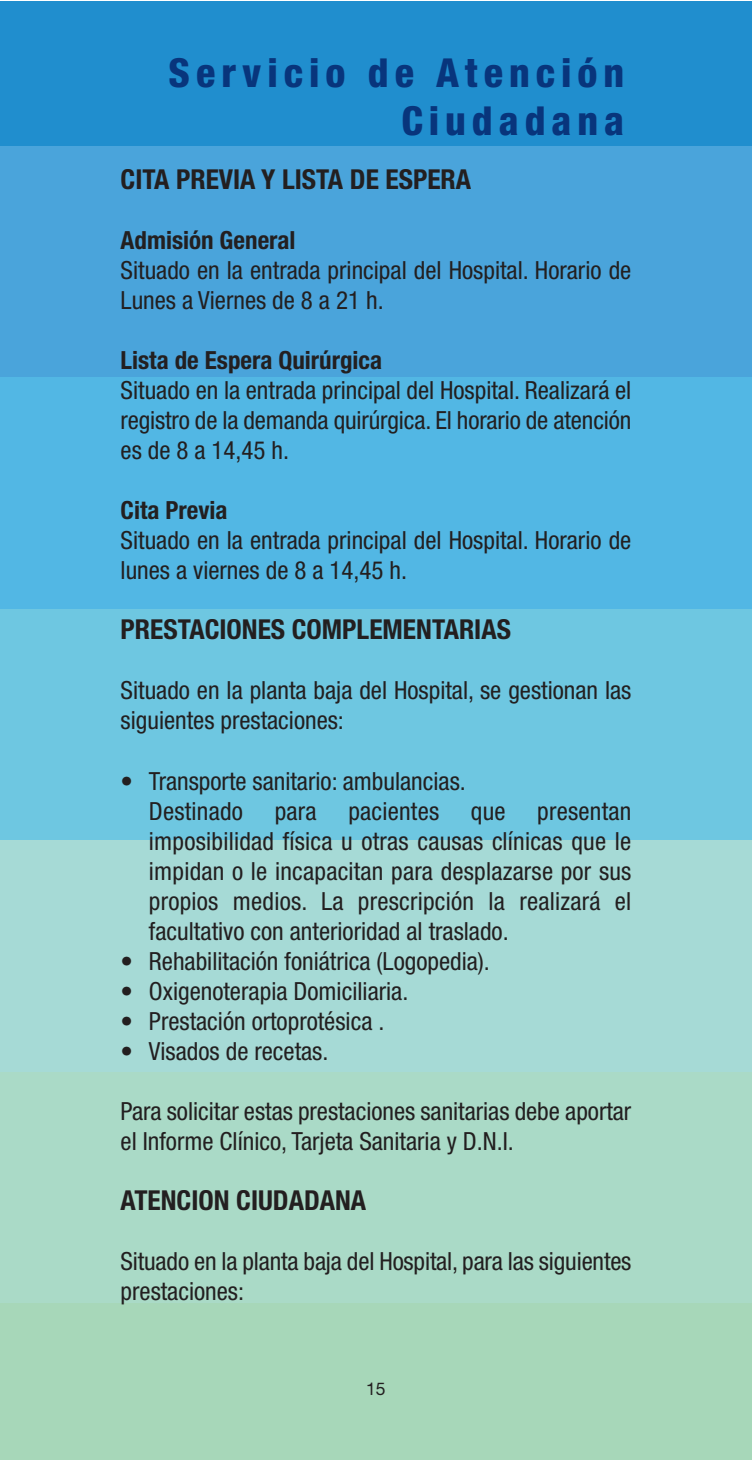
<style>
.page{position:relative;width:752px;height:1460px;background:#fff}
.page>*{position:absolute;margin:0;border:0;box-sizing:border-box;transform-origin:0 0}
.t1{font:800 condensed 40px/48px "Helvetica Neue";letter-spacing:.15em;color:#08357c;text-align:right}
.t2{font:700 condensed 27.5px "Helvetica Neue";color:#231f20}
.t3{font:condensed 25px/30px "Helvetica Neue";color:#231f20}
.t4{font:700 condensed 25px "Helvetica Neue";color:#231f20}
.t5{font:17.5px "Helvetica Neue";color:#231f20}
</style>
<div class="page">
<div style="left:21px;top:1303px;width:730px;height:157px;background:#a7d7b9"></div>
<div style="left:21px;top:1071px;width:730px;height:232px;background:#aadac7"></div>
<div style="left:21px;top:840px;width:730px;height:231px;background:#a6dad6"></div>
<div style="left:21px;top:608px;width:730px;height:232px;background:#6ec7e1"></div>
<div style="left:21px;top:377px;width:730px;height:231px;background:#52b7e4"></div>
<div style="left:21px;top:146px;width:730px;height:231px;background:#4aa4db"></div>
<div style="left:21px;top:1px;width:730px;height:145px;background:#208ece"></div>
<div style="left:0;top:1303px;width:21px;height:157px;background:#a7d7b9"></div>
<div style="left:0;top:1071px;width:21px;height:232px;background:#aadac7"></div>
<div style="left:0;top:840px;width:21px;height:231px;background:#a6dad6"></div>
<div style="left:0;top:608px;width:21px;height:232px;background:#6ec7e1"></div>
<div style="left:0;top:377px;width:21px;height:231px;background:#52b7e4"></div>
<div style="left:0;top:146px;width:21px;height:231px;background:#4aa4db"></div>
<div style="left:0;top:1px;width:21px;height:145px;background:#208ece"></div>
<h1 class="t1" style="left:168px;top:52px;width:457px">Servicio de Atención<br>Ciudadana</h1>
<p class="t2" style="left:120px;top:170px;width:352px">CITA PREVIA Y LISTA DE ESPERA</p>
<p class="t4" style="left:120px;top:232px;width:176px">Admisión General</p>
<p class="t3" style="left:120px;top:258px;width:512px">Situado en la entrada principal del Hospital. Horario de<br>Lunes a Viernes de 8 a 21 h.</p>
<p class="t4" style="left:120px;top:352px;width:263px">Lista de Espera Quirúrgica</p>
<p class="t3" style="left:120px;top:378px;width:512px;text-align:justify">Situado en la entrada principal del Hospital. Realizará el registro de la demanda quirúrgica. El horario de atención es de 8 a 14,45 h.</p>
<p class="t4" style="left:120px;top:502px;width:108px">Cita Previa</p>
<p class="t3" style="left:120px;top:528px;width:512px">Situado en la entrada principal del Hospital. Horario de lunes a viernes de 8 a 14,45 h.</p>
<p class="t2" style="left:120px;top:620px;width:391px">PRESTACIONES COMPLEMENTARIAS</p>
<p class="t3" style="left:120px;top:678px;width:512px">Situado en la planta baja del Hospital, se gestionan las siguientes prestaciones:</p>
<p class="t3" style="left:149px;top:768px;width:318px;text-indent:-28px">• Transporte sanitario: ambulancias.<br>Destinado</p>
<p class="t3" style="left:274px;top:798px;width:43px">para</p>
<p class="t3" style="left:348px;top:798px;width:92px">pacientes</p>
<p class="t3" style="left:470px;top:798px;width:36px">que</p>
<p class="t3" style="left:149px;top:798px;width:483px;text-align:justify;text-indent:388px">presentan imposibilidad física u otras causas clínicas que le impidan o le incapacitan para desplazarse por sus propios medios. La prescripción la realizará el facultativo con anterioridad al traslado.</p>
<p class="t3" style="left:120px;top:948px;width:370px">• Rehabilitación foniátrica (Logopedia).</p>
<p class="t3" style="left:120px;top:978px;width:289px">• Oxigenoterapia Domiciliaria.</p>
<p class="t3" style="left:120px;top:1008px;width:265px">• Prestación ortoprotésica .</p>
<p class="t3" style="left:120px;top:1038px;width:209px">• Visados de recetas.</p>
<p class="t3" style="left:120px;top:1098px;width:512px">Para solicitar estas prestaciones sanitarias debe aportar el Informe Clínico, Tarjeta Sanitaria y D.N.I.</p>
<p class="t2" style="left:120px;top:1190px;width:247px">ATENCION CIUDADANA</p>
<p class="t3" style="left:120px;top:1248px;width:512px">Situado en la planta baja del Hospital, para las siguientes prestaciones:</p>
<p class="t5" style="left:366px;top:1382px;width:21px">15</p>
</div>
